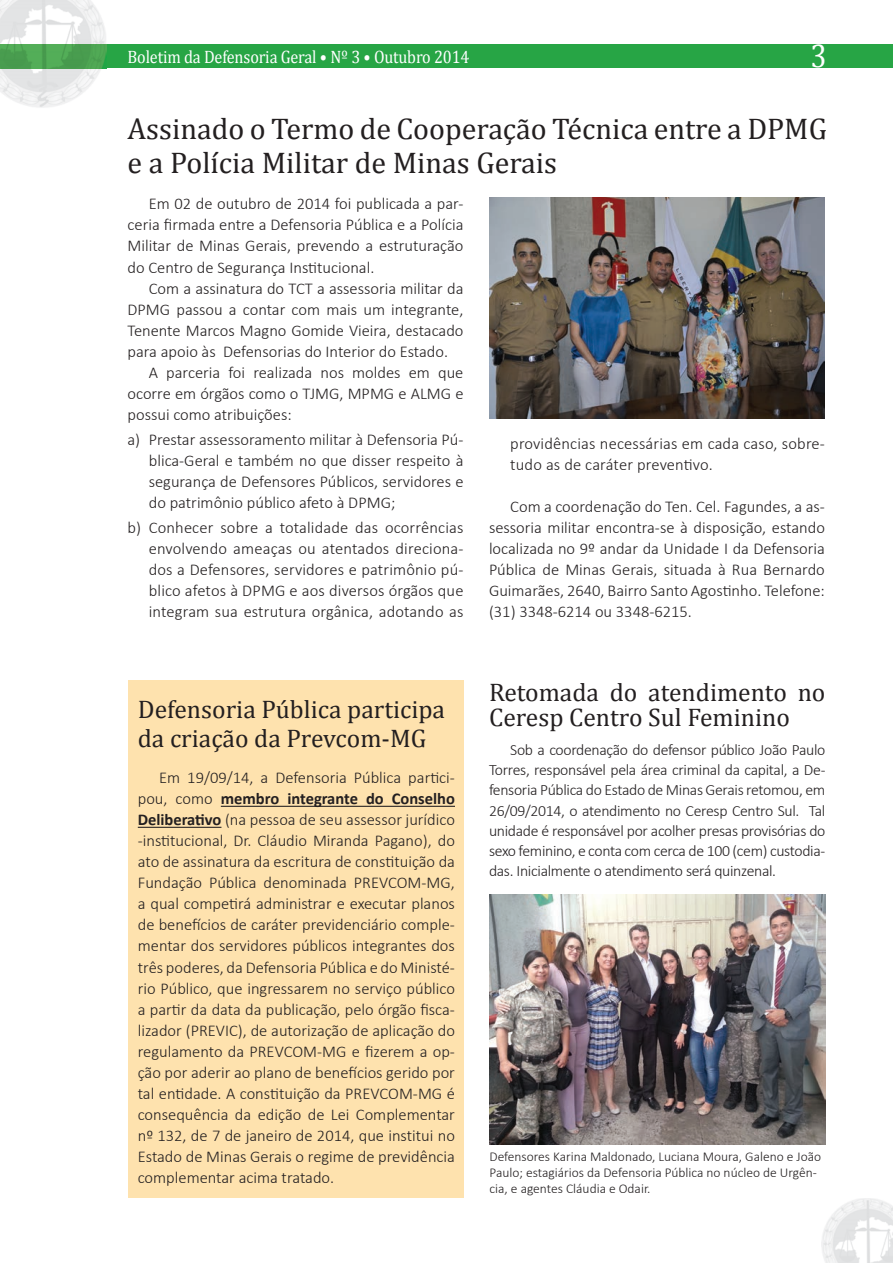
<style>
.page{position:relative;width:893px;height:1263px;background:#fff}
.page>*{position:absolute;margin:0;border:0;box-sizing:border-box;transform-origin:0 0}
.t1{font:33px "Cambria";color:#fff;scale:.9 1}
.t2{font:30px/34.5px "Cambria";color:#231f20}
.t3{font:25.5px/29.2px "Cambria";color:#231f20}
.t4{font:18px "Cambria";letter-spacing:-.01em;color:#fff;scale:.9 1}
.t5{font:300 16.5px/21px "Calibri";color:#231f20;text-align:justify}
.t6{font:300 15.75px/20.2px "Calibri";letter-spacing:-.02em;color:#231f20;text-align:justify}
.t7{font:300 13.5px/16.2px "Calibri";color:#231f20}
.s1{font-weight:700}
</style>
<div class="page">
<div style="left:0;top:44px;width:893px;height:24px;background:#27a545"></div>
<img style="left:0;top:0;width:106px;height:108px">
<img style="left:0;top:44px;width:106px;height:24px">
<img style="left:822px;top:1198px;width:71px;height:65px">
<div style="left:128px;top:680px;width:335px;height:518px;background:#fee2ae"></div>
<img style="left:489px;top:197px;width:336px;height:221px">
<hr style="left:221px;top:806px;width:234px;height:1px;background:#231f20">
<hr style="left:138px;top:827px;width:83px;height:1px;background:#231f20">
<img style="left:489px;top:894px;width:336px;height:251px">
<p class="t4" style="left:128px;top:46px;width:381px">Boletim da Defensoria Geral • Nº 3 • Outubro 2014</p>
<h1 class="t1" style="left:811px;top:36px;width:20px">3</h1>
<h2 class="t2" style="left:128px;top:111px;width:701px">Assinado o Termo de Cooperação Técnica entre a DPMG e a Polícia Militar de Minas Gerais</h2>
<p class="t5" style="left:128px;top:193px;width:337px;text-indent:21px">Em 02 de outubro de 2014 foi publicada a par&shy;ceria firmada entre a Defensoria Pública e a Polícia Militar de Minas Gerais, prevendo a estruturação do Centro de Segurança Institucional.</p>
<p class="t5" style="left:149px;top:277px;width:316px">Com a assinatura do TCT a assessoria militar da</p>
<p class="t5" style="left:128px;top:298px;width:337px">DPMG passou a contar com mais um integrante,</p>
<p class="t5" style="left:128px;top:319px;width:337px">Tenente Marcos Magno Gomide Vieira, destacado</p>
<p class="t5" style="left:128px;top:340px;width:322px">para apoio às Defensorias do Interior do Estado.</p>
<p class="t5" style="left:149px;top:361px;width:316px">A parceria foi realizada nos moldes em que</p>
<p class="t5" style="left:128px;top:382px;width:337px">ocorre em órgãos como o TJMG, MPMG e ALMG e</p>
<p class="t5" style="left:128px;top:403px;width:166px">possui como atribuições:</p>
<p class="t5" style="left:149px;top:429px;width:316px;text-indent:-21px">a) Prestar assessoramento militar à Defensoria Pú&shy;blica-Geral e também no que disser respeito à segurança de Defensores Públicos, servidores e do patrimônio público afeto à DPMG;</p>
<p class="t5" style="left:149px;top:517px;width:316px;text-indent:-21px">b) Conhecer sobre a totalidade das ocorrências envolvendo ameaças ou atentados direciona&shy;dos a Defensores, servidores e patrimônio pú&shy;blico afetos à DPMG e aos diversos órgãos que integram sua estrutura orgânica, adotando as</p>
<p class="t5" style="left:510px;top:433px;width:316px">providências necessárias em cada caso, sobre&shy;tudo as de caráter preventivo.</p>
<p class="t5" style="left:489px;top:496px;width:337px;text-indent:21px">Com a coordenação do Ten. Cel. Fagundes, a as&shy;sessoria militar encontra-se à disposição, estando localizada no 9º andar da Unidade I da Defensoria Pública de Minas Gerais, situada à Rua Bernardo Guimarães, 2640, Bairro Santo Agostinho. Telefone: (31) 3348-6214 ou 3348-6215.</p>
<h3 class="t3" style="left:138px;top:695px;width:309px">Defensoria Pública participa da criação da Prevcom-MG</h3>
<p class="t5" style="left:138px;top:767px;width:319px;text-indent:21px">Em 19/09/14, a Defensoria Pública partici&shy;pou, como <span class="s1">membro integrante do Conselho Deliberativo</span> (na pessoa de seu assessor jurídico -institucional, Dr. Cláudio Miranda Pagano), do ato de assinatura da escritura de constituição da Fundação Pública denominada PREVCOM-MG, a qual competirá administrar e executar planos de benefícios de caráter previdenciário comple&shy;mentar dos servidores públicos integrantes dos três poderes, da Defensoria Pública e do Ministé&shy;rio Público, que ingressarem no serviço público a partir da data da publicação, pelo órgão fisca&shy;lizador (PREVIC), de autorização de aplicação do regulamento da PREVCOM-MG e fizerem a op&shy;ção por aderir ao plano de benefícios gerido por tal entidade. A constituição da PREVCOM-MG é consequência da edição de Lei Complementar nº 132, de 7 de janeiro de 2014, que institui no Estado de Minas Gerais o regime de previdência complementar acima tratado.</p>
<h3 class="t3" style="left:489px;top:679px;width:338px;line-height:25.5px">Retomada do atendimento no<br>Ceresp Centro Sul Feminino</h3>
<p class="t6" style="left:489px;top:739px;width:338px;text-indent:21px">Sob a coordenação do defensor público João Paulo Torres, responsável pela área criminal da capital, a De&shy;fensoria Pública do Estado de Minas Gerais retomou, em 26/09/2014, o atendimento no Ceresp Centro Sul. Tal unidade é responsável por acolher presas provisórias do sexo feminino, e conta com cerca de 100 (cem) custodia&shy;das. Inicialmente o atendimento será quinzenal.</p>
<p class="t7" style="left:489px;top:1148px;width:333px">Defensores Karina Maldonado, Luciana Moura, Galeno e João<br>Paulo; estagiários da Defensoria Pública no núcleo de Urgên&shy;cia, e agentes Cláudia e Odair.</p>
</div>
